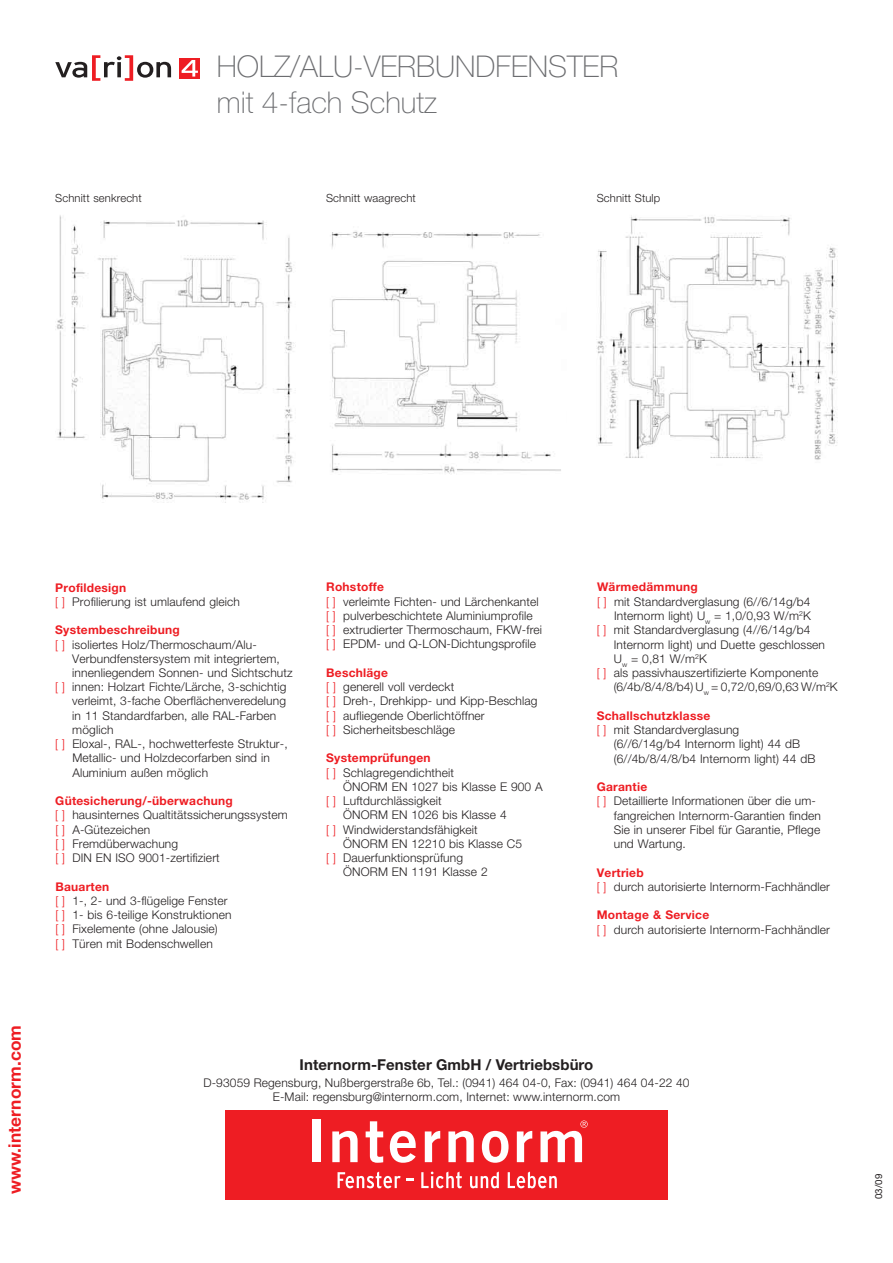
<style>
.page{position:relative;width:893px;height:1263px;background:#fff}
.page>*{position:absolute;margin:0;border:0;box-sizing:border-box;transform-origin:0 0}
.t1{font:100 30px/36px "Helvetica Neue LT Pro";color:#6c6d70}
.t2{font:700 17.25px "Helvetica Neue LT Pro";letter-spacing:.005em;color:#ee1d23}
.t3{font:700 15px "Helvetica Neue LT Pro";letter-spacing:.005em;color:#231f20}
.t4{font:300 12px/14.2px "Helvetica Neue LT Pro";letter-spacing:.01em;color:#231f20}
.t5{font:700 12px "Helvetica Neue LT Pro";letter-spacing:.02em;color:#ee1d23}
.t6{font:300 11.25px "Helvetica Neue LT Pro";letter-spacing:.01em;color:#231f20}
.t7{font:9.75px "Helvetica Neue LT Pro";color:#231f20}
.s1{font-weight:700;color:#ee1d23}
.s2{color:#ee1d23}
</style>
<div class="page">
<div style="left:225px;top:1110px;width:443px;height:89px;background:#ee1d23"></div>
<svg style="left:338px;top:1171px;width:63px;height:17px"></svg>
<svg style="left:407px;top:1179px;width:7px;height:2px"></svg>
<svg style="left:421px;top:1171px;width:41px;height:17px"></svg>
<svg style="left:470px;top:1171px;width:29px;height:17px"></svg>
<svg style="left:508px;top:1171px;width:49px;height:17px"></svg>
<div style="left:312px;top:1119px;width:8px;height:43px;background:#fff"></div>
<svg style="left:332px;top:1131px;width:26px;height:31px"></svg>
<svg style="left:366px;top:1121px;width:17px;height:42px"></svg>
<svg style="left:390px;top:1131px;width:26px;height:32px"></svg>
<svg style="left:425px;top:1131px;width:15px;height:31px"></svg>
<svg style="left:448px;top:1131px;width:26px;height:31px"></svg>
<svg style="left:482px;top:1131px;width:27px;height:32px"></svg>
<svg style="left:517px;top:1131px;width:15px;height:31px"></svg>
<svg style="left:540px;top:1120px;width:48px;height:42px"></svg>
<svg style="left:55px;top:55px;width:116px;height:26px"></svg>
<div style="left:180px;top:58px;width:20px;height:20px;background:#ee1d23"></div>
<svg style="left:182px;top:60px;width:16px;height:17px"></svg>
<img style="left:55px;top:215px;width:241px;height:285px">
<img style="left:331px;top:231px;width:230px;height:243px">
<img style="left:597px;top:215px;width:241px;height:245px">
<h1 class="t1" style="left:217px;top:48px;width:297px">HOLZ/ALU -VERBUN DFENSTER<br>MIT 4-FACH SCHUTZ</h1>
<p class="t6" style="left:55px;top:191px;width:88px">Schnitt senkrecht</p>
<p class="t6" style="left:326px;top:191px;width:91px">Schnitt waagrecht</p>
<p class="t6" style="left:597px;top:191px;width:65px">Schnitt Stulp</p>
<h2 class="t2" style="left:4px;top:1194px;width:171px;rotate:-90deg">www.internorm.com</h2>
<p class="t4" style="left:55px;top:580px;width:186px"><span class="s1">Profildesign<br></span><span class="s2">[ ]</span> Profilierung ist umlaufend gleich</p>
<p class="t5" style="left:55px;top:622px;width:126px">Systembeschreibung</p>
<p class="t4" style="left:55px;top:637px;width:203px"><span class="s2">[ ]</span> isoliertes Holz/Thermoschaum/Alu-</p>
<p class="t4" style="left:72px;top:651px;width:209px">Verbundfenstersystem mit integriertem,</p>
<p class="t4" style="left:72px;top:665px;width:222px">innenliegendem Sonnen- und Sichtschutz</p>
<p class="t4" style="left:55px;top:680px;width:233px"><span class="s2">[ ]</span> innen: Holzart Fichte/Lärche, 3-schichtig</p>
<p class="t4" style="left:72px;top:694px;width:215px">verleimt, 3-fache Oberflächenveredelung</p>
<p class="t4" style="left:72px;top:708px;width:205px">in 11 Standardfarben, alle RAL-Farben</p>
<p class="t4" style="left:72px;top:722px;width:43px">möglich</p>
<p class="t4" style="left:55px;top:736px;width:234px"><span class="s2">[ ]</span> Eloxal-, RAL-, hochwetterfeste Struktur-,</p>
<p class="t4" style="left:72px;top:751px;width:199px">Metallic- und Holzdecorfarben sind in</p>
<p class="t4" style="left:72px;top:765px;width:137px">Aluminium außen möglich</p>
<p class="t4" style="left:55px;top:793px;width:234px"><span class="s1">Gütesicherung/-überwachung<br></span><span class="s2">[ ]</span> hausinternes Qualtitätssicherungssystem <span class="s2">[ ]</span> A-Gütezeichen<br><span class="s2">[ ]</span> Fremdüberwachung<br><span class="s2">[ ]</span> DIN EN ISO 9001-zertifiziert</p>
<p class="t4" style="left:55px;top:879px;width:178px"><span class="s1">Bauarten<br></span><span class="s2">[ ]</span> 1-, 2- und 3-flügelige Fenster <span class="s2">[ ]</span> 1- bis 6-teilige Konstruktionen <span class="s2">[ ]</span> Fixelemente (ohne Jalousie)<br><span class="s2">[ ]</span> Türen mit Bodenschwellen</p>
<p class="t4" style="left:326px;top:580px;width:218px"><span class="s1">Rohstoffe<br></span><span class="s2">[ ]</span> verleimte Fichten- und Lärchenkantel <span class="s2">[ ]</span> pulverbeschichtete Aluminiumprofile<br><span class="s2">[ ]</span> extrudierter Thermoschaum, FKW-frei <span class="s2">[ ]</span> EPDM- und Q-LON-Dichtungsprofile</p>
<p class="t4" style="left:326px;top:665px;width:213px"><span class="s1">Beschläge<br></span><span class="s2">[ ]</span> generell voll verdeckt<br><span class="s2">[ ]</span> Dreh-, Drehkipp- und Kipp-Beschlag <span class="s2">[ ]</span> aufliegende Oberlichtöffner<br><span class="s2">[ ]</span> Sicherheitsbeschläge</p>
<p class="t5" style="left:326px;top:750px;width:106px">Systemprüfungen</p>
<p class="t4" style="left:326px;top:765px;width:129px"><span class="s2">[ ]</span> Schlagregendichtheit</p>
<p class="t4" style="left:343px;top:779px;width:201px">ÖNORM EN 1027 bis Klasse E 900 A</p>
<p class="t4" style="left:326px;top:793px;width:117px"><span class="s2">[ ]</span> Luftdurchlässigkeit</p>
<p class="t4" style="left:343px;top:808px;width:165px">ÖNORM EN 1026 bis Klasse 4</p>
<p class="t4" style="left:326px;top:822px;width:153px"><span class="s2">[ ]</span> Windwiderstandsfähigkeit</p>
<p class="t4" style="left:343px;top:836px;width:180px">ÖNORM EN 12210 bis Klasse C5</p>
<p class="t4" style="left:326px;top:850px;width:138px"><span class="s2">[ ]</span> Dauerfunktionsprüfung</p>
<p class="t4" style="left:343px;top:865px;width:146px">ÖNORM EN 1191 Klasse 2</p>
<p class="t5" style="left:597px;top:579px;width:102px">Wärmedämmung</p>
<p class="t4" style="left:597px;top:594px;width:215px"><span class="s2">[ ]</span> mit Standardverglasung (6//6/14g/b4</p>
<p class="t4" style="left:614px;top:608px;width:198px">Internorm light) U<sub>w</sub> = 1,0/0,93 W/m<sup>2</sup>K</p>
<p class="t4" style="left:597px;top:623px;width:215px"><span class="s2">[ ]</span> mit Standardverglasung (4//6/14g/b4</p>
<p class="t4" style="left:614px;top:637px;width:213px">Internorm light) und Duette geschlossen</p>
<p class="t4" style="left:614px;top:651px;width:95px">U<sub>w</sub> = 0,81 W/m<sup>2</sup>K</p>
<p class="t4" style="left:597px;top:665px;width:223px"><span class="s2">[ ]</span> als passivhauszertifizierte Komponente</p>
<p class="t4" style="left:614px;top:680px;width:225px">(6/4b/8/4/8/b4) U<sub>w</sub> = 0,72/0,69/0,63 W/m<sup>2</sup>K</p>
<p class="t5" style="left:597px;top:708px;width:115px">Schallschutzklasse</p>
<p class="t4" style="left:597px;top:722px;width:144px"><span class="s2">[ ]</span> mit Standardverglasung</p>
<p class="t4" style="left:614px;top:737px;width:188px">(6//6/14g/b4 Internorm light) 44 dB</p>
<p class="t4" style="left:614px;top:751px;width:203px">(6//4b/8/4/8/b4 Internorm light) 44 dB</p>
<p class="t5" style="left:597px;top:779px;width:52px">Garantie</p>
<p class="t4" style="left:597px;top:794px;width:221px"><span class="s2">[ ]</span> Detaillierte Informationen über die um-</p>
<p class="t4" style="left:614px;top:808px;width:209px">fangreichen Internorm-Garantien finden</p>
<p class="t4" style="left:614px;top:822px;width:208px">Sie in unserer Fibel für Garantie, Pflege</p>
<p class="t4" style="left:614px;top:836px;width:74px">und Wartung.</p>
<p class="t4" style="left:597px;top:865px;width:235px"><span class="s1">Vertrieb<br></span><span class="s2">[ ]</span> durch autorisierte Internorm-Fachhändler</p>
<p class="t4" style="left:597px;top:908px;width:235px"><span class="s1">Montage &amp; Service<br></span><span class="s2">[ ]</span> durch autorisierte Internorm-Fachhändler</p>
<p class="t3" style="left:300px;top:1055px;width:295px">Internorm-Fenster GmbH / Vertriebsbüro</p>
<p class="t4" style="left:203px;top:1076px;width:488px;line-height:13.5px;text-align:center">D-93059 Regensburg, Nußbergerstraße 6b, Tel.: (0941) 464 04-0, Fax: (0941) 464 04-22 40<br>E-Mail: regensburg@internorm.com, Internet: www.internorm.com</p>
<p class="t7" style="left:873px;top:1199px;width:27px;rotate:-90deg">03/09</p>
</div>
